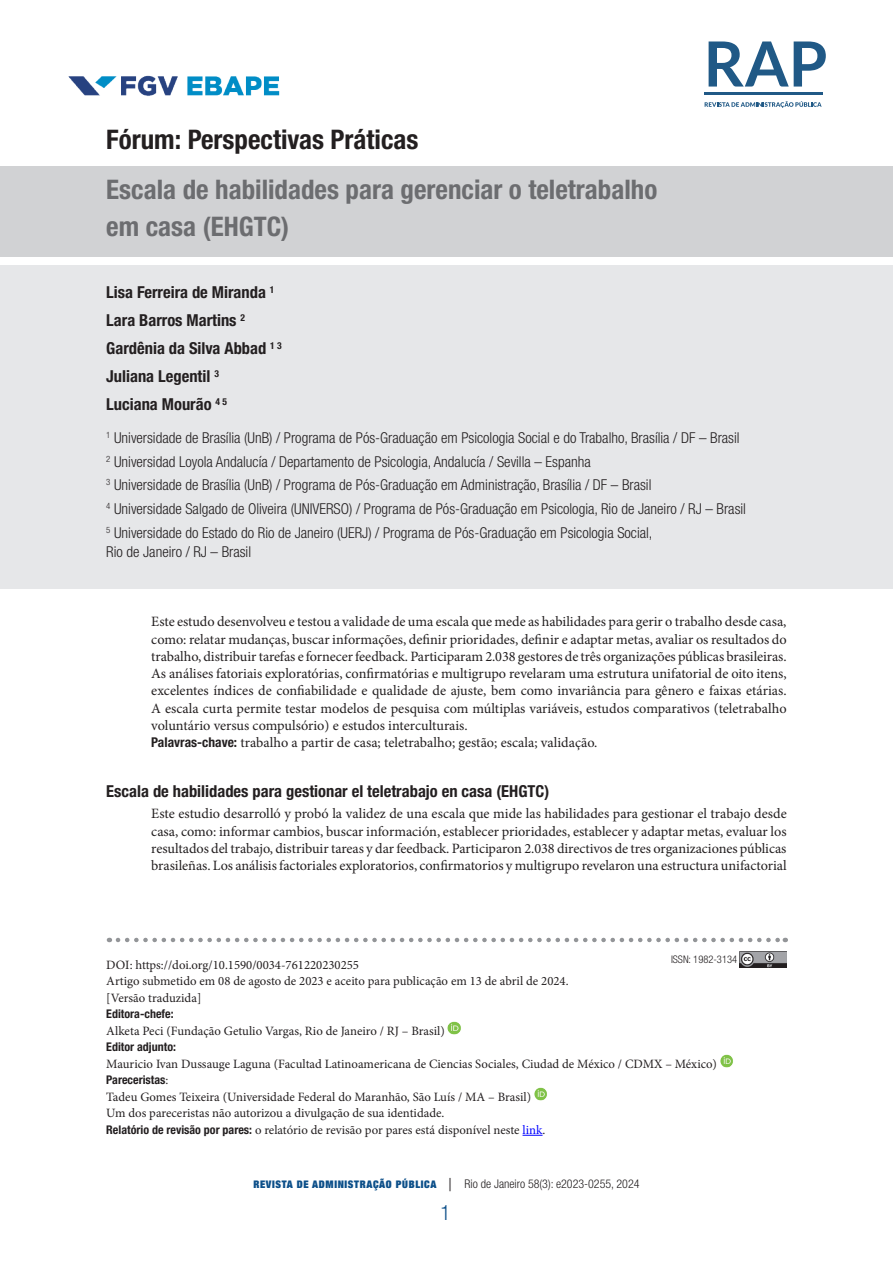
<style>
.page{position:relative;width:893px;height:1263px;background:#fff}
.page>*{position:absolute;margin:0;border:0;box-sizing:border-box;transform-origin:0 0}
.t1{font:700 condensed 27px/37.5px "Helvetica Neue LT Std";color:#6c6d70}
.t2{font:700 condensed 27px "Helvetica Neue LT Std";color:#231f20}
.t3{font:300 condensed 21px "Helvetica Neue LT Std";color:#0c4f89}
.t4{font:700 condensed 16.5px/28px "Helvetica Neue LT Std";color:#231f20}
.t5{font:300 condensed 15px/23.7px "Helvetica Neue LT Std";color:#231f20}
.t6{font:14.25px/17.2px "Minion Pro";letter-spacing:-.005em;color:#231f20}
.t7{font:12.75px/16.5px "Minion Pro";color:#231f20}
.t8{font:300 condensed 12px "Helvetica Neue LT Std";color:#231f20}
.t9{font:700 condensed 12px "Helvetica Neue LT Std";color:#231f20}
.t10{font:300 condensed 10.5px "Helvetica Neue LT Std";color:#231f20}
.s1{font-family:"Helvetica Neue LT Std";font-weight:700;font-stretch:condensed;font-size:13.5px}
.s2{font-family:"Minion Pro";font-weight:400;font-stretch:normal;font-size:12.75px}
.s3{font-family:"Helvetica Neue LT Std";font-weight:700;font-stretch:condensed;font-size:12px}
.s4{color:#00f}
.s5{font-family:"Helvetica Neue";font-weight:900;font-stretch:expanded;font-size:10.5px;color:#0c4f89}
.s6{font-size:18px}
</style>
<div class="page">
<img style="left:68px;top:75px;width:212px;height:21px">
<svg style="left:705px;top:101px;width:117px;height:7px"></svg>
<hr style="left:704px;top:93px;width:119px;height:2px;background:#205986">
<svg style="left:709px;top:41px;width:117px;height:46px"></svg>
<div style="left:0;top:166px;width:892px;height:90px;background:#d1d2d4"></div>
<div style="left:0;top:265px;width:892px;height:323px;background:#e6e7e9"></div>
<svg style="left:118px;top:938px;width:668px;height:4px"></svg>
<img style="left:740px;top:951px;width:46px;height:17px">
<svg style="left:523px;top:1135px;width:20px;height:1px"></svg>
<img style="left:448px;top:1021px;width:13px;height:14px">
<img style="left:720px;top:1054px;width:13px;height:14px">
<img style="left:534px;top:1087px;width:13px;height:14px">
<h1 class="t2" style="left:106px;top:123px;width:314px">Fórum: Perspectivas Práticas</h1>
<h1 class="t1" style="left:106px;top:170px;width:552px">Escala de habilidades para gerenciar o teletrabalho em casa (EHGTC)</h1>
<p class="t4" style="left:106px;top:278px;width:177px">Lisa Ferreira de Miranda <sup>1<br></sup>Lara Barros Martins <sup>2<br></sup>Gardênia da Silva Abbad <sup>1</sup> <sup>3<br></sup>Juliana Legentil <sup>3<br></sup>Luciana Mourão <sup>4</sup> <sup>5</sup></p>
<p class="t5" style="left:106px;top:425px;width:641px"><sup>1</sup> Universidade de Brasília (UnB) / Programa de Pós-Graduação em Psicologia Social e do Trabalho, Brasília / DF – Brasil <sup>2</sup> Universidad Loyola Andalucía / Departamento de Psicologia, Andalucía / Sevilla – Espanha<br><sup>3</sup> Universidade de Brasília (UnB) / Programa de Pós-Graduação em Administração, Brasília / DF – Brasil<br><sup>4</sup> Universidade Salgado de Oliveira (UNIVERSO) / Programa de Pós-Graduação em Psicologia, Rio de Janeiro / RJ – Brasil <sup>5</sup> Universidade do Estado do Rio de Janeiro (UERJ) / Programa de Pós-Graduação em Psicologia Social,</p>
<p class="t5" style="left:106px;top:540px;width:146px">Rio de Janeiro / RJ – Brasil</p>
<p class="t6" style="left:151px;top:613px;width:637px">Este estudo desenvolveu e testou a validade de uma escala que mede as habilidades para gerir o trabalho desde casa, como: relatar mudanças, buscar informações, definir prioridades, definir e adaptar metas, avaliar os resultados do trabalho, distribuir tarefas e fornecer feedback. Participaram 2.038 gestores de três organizações públicas brasileiras.<br>As análises fatoriais exploratórias, confirmatórias e multigrupo revelaram uma estrutura unifatorial de oito itens, excelentes índices de confiabilidade e qualidade de ajuste, bem como invariância para gênero e faixas etárias.<br>A escala curta permite testar modelos de pesquisa com múltiplas variáveis, estudos comparativos (teletrabalho voluntário versus compulsório) e estudos interculturais.<br><span class="s1">Palavras-chave:</span> trabalho a partir de casa; teletrabalho; gestão; escala; validação.</p>
<p class="t4" style="left:106px;top:777px;width:444px">Escala de habilidades para gestionar el teletrabajo en casa (EHGTC)</p>
<p class="t6" style="left:151px;top:805px;width:637px;text-align:justify">Este estudio desarrolló y probó la validez de una escala que mide las habilidades para gestionar el trabajo desde casa, como: informar cambios, buscar información, establecer prioridades, establecer y adaptar metas, evaluar los resultados del trabajo, distribuir tareas y dar feedback. Participaron 2.038 directivos de tres organizaciones públicas brasileñas. Los análisis factoriales exploratorios, confirmatorios y multigrupo revelaron una estructura unifactorial</p>
<p class="t10" style="left:671px;top:953px;width:68px">ISSN: 1982-3134</p>
<p class="t7" style="left:106px;top:957px;width:464px">DOI: https://doi.org/10.1590/0034-761220230255<br>Artigo submetido em 08 de agosto de 2023 e aceito para publicação em 13 de abril de 2024. [Versão traduzida]</p>
<p class="t9" style="left:106px;top:1007px;width:69px">Editora-chefe:</p>
<p class="t7" style="left:106px;top:1023px;width:340px">Alketa Peci (Fundação Getulio Vargas, Rio de Janeiro / RJ – Brasil)</p>
<p class="t9" style="left:106px;top:1040px;width:71px">Editor adjunto:</p>
<p class="t7" style="left:106px;top:1056px;width:612px">Mauricio Ivan Dussauge Laguna (Facultad Latinoamericana de Ciencias Sociales, Ciudad de México / CDMX – México)</p>
<p class="t9" style="left:106px;top:1073px;width:64px">Pareceristas<span class="s2">:</span></p>
<p class="t7" style="left:106px;top:1089px;width:441px">Tadeu Gomes Teixeira (Universidade Federal do Maranhão, São Luís / MA – Brasil)<br>Um dos pareceristas não autorizou a divulgação de sua identidade.<br><span class="s3">Relatório de revisão por pares:</span> o relatório de revisão por pares está disponível neste <span class="s4">link</span>.</p>
<p class="t8" style="left:253px;top:1176px;width:388px"><span class="s5">REVISTA DE ADMINISTRAÇÃO PÚBLICA</span> <span class="s6">|</span> Rio de Janeiro 58(3): e2023-0255, 2024</p>
<h2 class="t3" style="left:440px;top:1200px;width:12px">1</h2>
</div>
